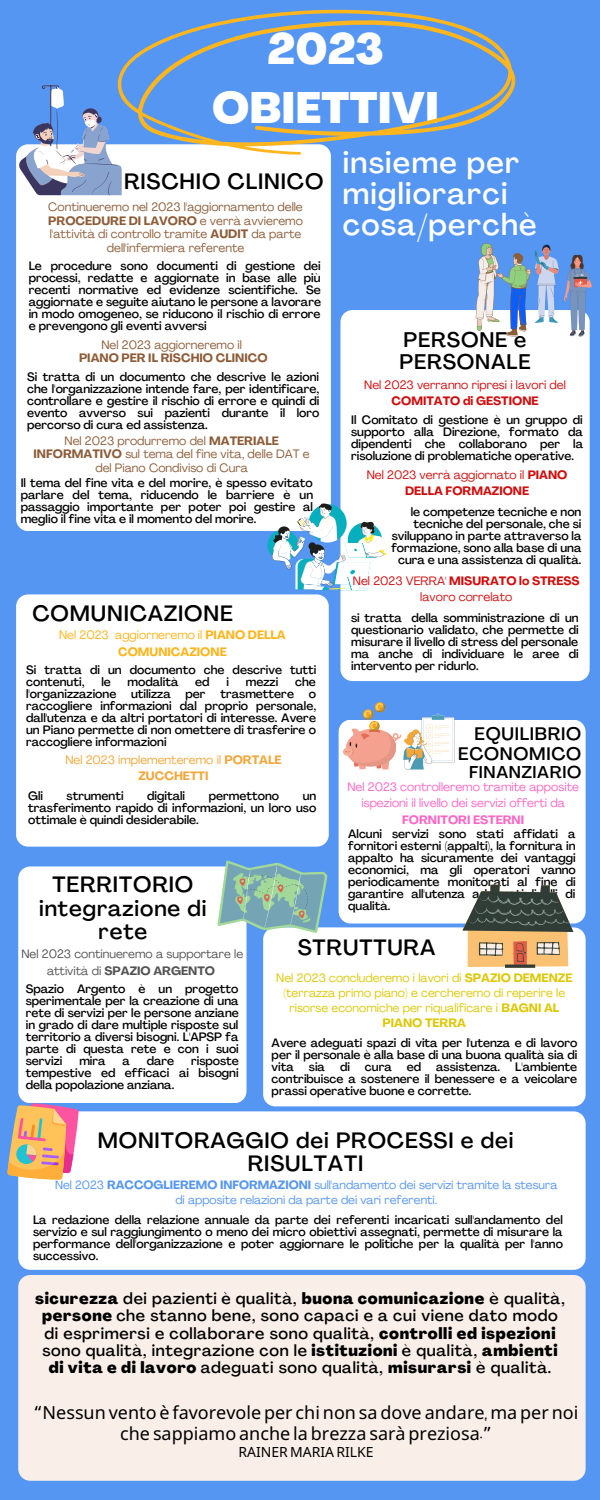
<style>
.page{position:relative;width:600px;height:1500px;background:#5596f2}
.page>*{position:absolute;margin:0;border:0;box-sizing:border-box;transform-origin:0 0}
.t1{font:800 43.3px "Agrandir";color:#fff}
.t2{font:500 30px/30.8px "Agrandir";letter-spacing:.04em;color:#fff}
.t3{font:500 21.9px/23.2px "Agrandir";letter-spacing:.04em;color:#000;text-align:center}
.t4{font:500 20.9px/22.5px "Agrandir";letter-spacing:.04em;color:#000}
.t5{font:18px/21px "Noto Sans";color:#000;text-align:center}
.t6{font:500 17.9px/19.5px "Agrandir";letter-spacing:.04em;color:#000;text-align:right}
.t7{font:500 16.9px "Agrandir";letter-spacing:.04em;color:#000}
.t8{font:500 15.9px/17.2px "Agrandir";letter-spacing:.04em;color:#000;text-align:center}
.t9{font:14px "Noto Sans";color:#000}
.t10{font:500 12px/12px "Agrandir";color:#000;text-align:justify}
.t11{font:12px/13.5px "Agrandir";color:#8d5d39;text-align:center}
.t12{font:12px/16.5px "Agrandir";color:#d10d0d;text-align:center}
.t13{font:12px/15px "Agrandir";color:#ddc807;text-align:center}
.t14{font:12px/16.5px "Agrandir";color:#ff66c4;text-align:center}
.t15{font:12px/16.5px "Agrandir";color:#545454;text-align:center}
.t16{font:700 12px/16.5px "Agrandir";color:#ffb51c;text-align:center}
.t17{font:12px/16.5px "Agrandir";color:#f2a73b;text-align:center}
.t18{font:700 12px "Agrandir";color:#8d5d39}
.t19{font:11.8px/15px "Agrandir";color:#5596f2;text-align:center}
.s1{font-weight:700}
.s2{font-weight:400}
.s3{font-weight:800}
.s4{font-family:"Noto Sans Gurmukhi"}
.s5{font-family:"HS Alwafa Digital"}
</style>
<div class="page">
<div style="left:340px;top:310px;width:250px;height:371px;background:#fff"></div>
<img style="left:476px;top:244px;width:116px;height:92px">
<div style="left:339px;top:720px;width:247px;height:204px;background:#fff"></div>
<svg style="left:345px;top:703px;width:109px;height:67px"></svg>
<div style="left:16px;top:150px;width:315px;height:381px;background:#fff"></div>
<svg style="left:267px;top:503px;width:120px;height:87px"></svg>
<svg style="left:18px;top:85px;width:82px;height:110px"></svg>
<svg style="left:100px;top:9px;width:437px;height:285px"></svg>
<div style="left:16px;top:594px;width:313px;height:253px;background:#fff"></div>
<div style="left:18px;top:866px;width:229px;height:237px;background:#fff"></div>
<div style="left:263px;top:927px;width:323px;height:179px;background:#fff"></div>
<svg style="left:462px;top:885px;width:111px;height:83px;background:#a29379"></svg>
<svg style="left:217px;top:860px;width:111px;height:73px;background:#8cb8bb"></svg>
<div style="left:18px;top:1111px;width:568px;height:159px;background:#fff"></div>
<svg style="left:8px;top:1103px;width:71px;height:77px;background:#e1a888"></svg>
<div style="left:18px;top:1275px;width:568px;height:206px;background:#f9efe8"></div>
<p class="t1" style="left:267px;top:31px;width:118px">2023</p>
<p class="t1" style="left:212px;top:90px;width:228px">OBIETTIVI</p>
<p class="t2" style="left:343px;top:150px;width:178px">insieme per migliorarci</p>
<p class="t2" style="left:343px;top:212px;width:195px">cosa/perchè</p>
<p class="t3" style="left:124px;top:172px;width:201px">RISCHIO CLINICO</p>
<p class="t11" style="left:48px;top:201px;width:256px">Continueremo nel 2023 l'aggiornamento delle <span class="s1">PROCEDURE DI LAVORO</span> e verrà avvieremo l'attività di controllo tramite <span class="s1">AUDIT</span> da parte dell'infermiera referente</p>
<p class="t10" style="left:29px;top:261px;width:294px">Le procedure sono documenti di gestione dei processi, redatte e aggiornate in base alle più recenti normative ed evidenze scientifiche. Se aggiornate e seguite aiutano le persone a lavorare in modo omogeneo, se riducono il rischio di errore e prevengono gli eventi avversi</p>
<p class="t4" style="left:400px;top:331px;width:132px">PERSONE e<br>PERSONALE</p>
<p class="t11" style="left:102px;top:339px;width:142px">Nel 2023 aggiorneremo il</p>
<p class="t18" style="left:79px;top:353px;width:190px">PIANO PER IL RISCHIO CLINICO</p>
<p class="t10" style="left:27px;top:372px;width:294px">Si tratta di un documento che descrive le azioni che l'organizzazione intende fare, per identificare, controllare e gestire il rischio di errore e quindi di evento avverso sui pazienti durante il loro percorso di cura ed assistenza.</p>
<p class="t12" style="left:364px;top:377px;width:203px">Nel 2023 verranno ripresi i lavori del<br><span class="s1">COMITATO di GESTIONE</span></p>
<p class="t10" style="left:351px;top:415px;width:233px">Il Comitato di gestione è un gruppo di supporto alla Direzione, formato da dipendenti che collaborano per la risoluzione di problematiche operative.</p>
<p class="t11" style="left:34px;top:435px;width:278px">Nel 2023 produrremo del <span class="s1">MATERIALE<br>INFORMATIVO</span> sul tema del fine vita, delle DAT e del Piano Condiviso di Cura</p>
<p class="t10" style="left:21px;top:478px;width:294px">Il tema del fine vita e del morire, è spesso evitato parlare del tema, riducendo le barriere è un passaggio importante per poter poi gestire al meglio il fine vita e il momento del morire.</p>
<p class="t12" style="left:367px;top:467px;width:202px">Nel 2023 verrà aggiornato il <span class="s1">PIANO<br>DELLA FORMAZIONE</span></p>
<p class="t10" style="left:391px;top:507px;width:192px;text-align:right">le competenze tecniche e non tecniche del personale, che si sviluppano in parte attraverso la formazione, sono alla base di una cura e una assistenza di qualità.</p>
<p class="t12" style="left:353px;top:574px;width:228px">Nel 2023 VERRA' <span class="s1">MISURATO lo STRESS </span>lavoro correlato</p>
<p class="t3" style="left:32px;top:604px;width:202px">COMUNICAZIONE</p>
<p class="t16" style="left:59px;top:628px;width:228px"><span class="s2">Nel 2023 aggiorneremo il</span> PIANO DELLA<br>COMUNICAZIONE</p>
<p class="t10" style="left:26px;top:665px;width:292px">Si tratta di un documento che descrive tutti contenuti,</p>
<p class="t10" style="left:351px;top:613px;width:229px">si tratta della somministrazione di un questionario validato, che permette di misurare il livello di stress del personale ma anche di individuare le aree di intervento per ridurlo.</p>
<p class="t10" style="left:101px;top:677px;width:11px">le</p>
<p class="t10" style="left:128px;top:677px;width:52px">modalità</p>
<p class="t10" style="left:195px;top:677px;width:16px">ed</p>
<p class="t10" style="left:226px;top:677px;width:4px">i</p>
<p class="t10" style="left:246px;top:677px;width:34px">mezzi</p>
<p class="t10" style="left:26px;top:677px;width:292px;text-indent:269px">che l'organizzazione utilizza per trasmettere o raccogliere informazioni dal proprio personale, dall'utenza e da altri portatori di interesse. Avere un Piano permette di non omettere di trasferire o raccogliere informazioni</p>
<p class="t17" style="left:65px;top:752px;width:218px">Nel 2023 implementeremo il <span class="s1">PORTALE<br>ZUCCHETTI</span></p>
<p class="t10" style="left:28px;top:791px;width:16px">Gli</p>
<p class="t10" style="left:67px;top:791px;width:59px">strumenti</p>
<p class="t10" style="left:147px;top:791px;width:39px">digitali</p>
<p class="t10" style="left:209px;top:791px;width:72px">permettono</p>
<p class="t6" style="left:458px;top:726px;width:125px">EQUILIBRIO<br>ECONOMICO</p>
<p class="t7" style="left:469px;top:765px;width:114px">FINANZIARIO</p>
<p class="t14" style="left:347px;top:779px;width:233px">Nel 2023 controlleremo tramite apposite ispezioni il livello dei servizi offerti da<br><span class="s1">FORNITORI ESTERNI</span></p>
<p class="t10" style="left:348px;top:829px;width:229px">Alcuni servizi sono stati affidati a fornitori esterni (appalti), la fornitura in appalto ha sicuramente dei vantaggi economici, ma gli operatori vanno periodicamente monitorati al fine di garantire all'utenza adeguati livelli di qualità.</p>
<p class="t10" style="left:28px;top:791px;width:290px;text-indent:275px">un trasferimento rapido di informazioni, un loro uso ottimale è quindi desiderabile.</p>
<p class="t3" style="left:52px;top:875px;width:142px">TERRITORIO</p>
<p class="t3" style="left:39px;top:899px;width:169px">integrazione di rete</p>
<p class="t15" style="left:21px;top:947px;width:223px">Nel 2023 continueremo a supportare le attività di <span class="s1">SPAZIO ARGENTO</span></p>
<p class="t10" style="left:26px;top:984px;width:215px">Spazio Argento è un progetto sperimentale per la creazione di una rete di servizi per le persone anziane in grado di dare multiple risposte sul territorio a diversi bisogni. L'APSP fa parte di questa rete e con i suoi servizi</p>
<p class="t3" style="left:298px;top:938px;width:139px">STRUTTURA</p>
<p class="t13" style="left:276px;top:972px;width:298px">Nel 2023 concluderemo i lavori di <span class="s1">SPAZIO DEMENZE </span>(terrazza primo piano) e cercheremo di reperire le risorse economiche per riqualificare i <span class="s1">BAGNI AL PIANO TERRA</span></p>
<p class="t10" style="left:272px;top:1038px;width:307px">Avere adeguati spazi di vita per l'utenza e di lavoro per il personale è alla base di una buona qualità sia di vita sia di cura ed assistenza. L'ambiente contribuisce a sostenere il benessere e a veicolare prassi operative buone e corrette.</p>
<p class="t3" style="left:98px;top:1131px;width:417px">MONITORAGGIO dei PROCESSI e dei<br>RISULTATI</p>
<p class="t19" style="left:55px;top:1179px;width:504px">Nel 2023 <span class="s1">RACCOGLIEREMO INFORMAZIONI</span> sull'andamento dei servizi tramite la stesura di apposite relazioni da parte dei vari referenti.</p>
<p class="t10" style="left:33px;top:1215px;width:531px">La redazione della relazione annuale da parte dei referenti incaricati sull'andamento del servizio e sul raggiungimento o meno dei micro obiettivi assegnati, permette di misurare la performance dell'organizzazione e poter aggiornare le politiche per la qualità per l'anno successivo.</p>
<p class="t10" style="left:79px;top:1056px;width:28px">mira</p>
<p class="t10" style="left:123px;top:1056px;width:9px">a</p>
<p class="t10" style="left:147px;top:1056px;width:29px">dare</p>
<p class="t10" style="left:26px;top:1056px;width:215px;text-indent:165px">risposte tempestive ed efficaci ai bisogni della popolazione anziana.</p>
<p class="t8" style="left:35px;top:1291px;width:531px"><span class="s3">sicurezza</span> dei pazienti è qualità, <span class="s3">buona comunicazione</span> è qualità, <span class="s3">persone</span> che stanno bene, sono capaci e a cui viene dato modo di esprimersi e collaborare sono qualità, <span class="s3">controlli ed ispezioni </span>sono qualità, integrazione con le <span class="s3">istituzioni</span> è qualità, <span class="s3">ambienti di vita e di lavoro</span> adeguati sono qualità, <span class="s3">misurarsi</span> è qualità.</p>
<p class="t5" style="left:34px;top:1401px;width:546px"><span class="s4">“</span>Nessun vento è favorevole per chi non sa dove andare<span class="s5">,</span> ma per noi che sappiamo anche la brezza sarà preziosa<span class="s5">.</span><span class="s4">”</span></p>
<p class="t9" style="left:238px;top:1442px;width:137px">RAINER MARIA RILKE</p>
</div>
